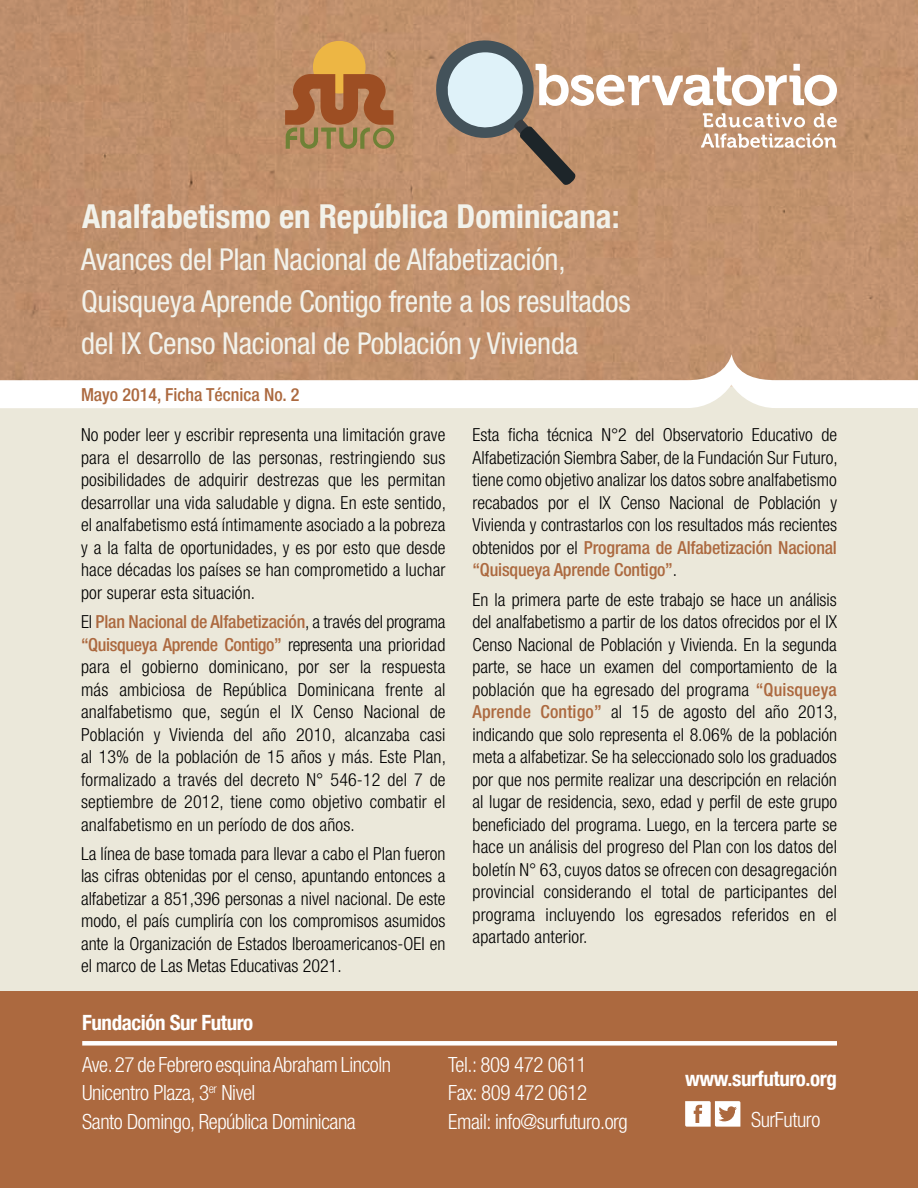
<style>
.page{position:relative;width:918px;height:1188px;background:#fff}
.page>*{position:absolute;margin:0;border:0;box-sizing:border-box;transform-origin:0 0}
.t1{font:700 condensed 33px "Helvetica Neue";color:#f2f2eb}
.t2{font:condensed 30.3px/42px "Helvetica Neue";letter-spacing:-.01em;color:#f2f2eb}
.t3{font:300 condensed 21px/28.5px "Helvetica Neue";letter-spacing:-.02em;color:#fff}
.t4{font:700 condensed 21px "Helvetica Neue";letter-spacing:-.02em;color:#fff}
.t5{font:300 condensed 18px/22.5px "Helvetica Neue";letter-spacing:.01em;color:#000;text-align:justify}
.t6{font:500 condensed 18px "Helvetica Neue";color:#ac693f}
.s1{font-weight:500;color:#ac693f}
</style>
<div class="page">
<div style="left:0;top:381px;width:918px;height:807px;background:#ebe8da"></div>
<div style="left:0;top:0;width:918px;height:382px;background:#c0906d"></div>
<svg style="left:433px;top:37px;width:404px;height:148px"></svg>
<svg style="left:0;top:354px;width:918px;height:54px"></svg>
<div style="left:313px;top:41px;width:53px;height:53px;background:#edb644;border-radius:50%"></div>
<svg style="left:285px;top:74px;width:109px;height:75px"></svg>
<div style="left:0;top:991px;width:918px;height:197px;background:#ac693f"></div>
<svg style="left:685px;top:1101px;width:55px;height:26px"></svg>
<div style="left:82px;top:1041px;width:755px;height:5px;background:#fff"></div>
<h1 class="t1" style="left:82px;top:189px;width:539px">Analfabetismo en República Dominicana:</h1>
<h2 class="t2" style="left:81px;top:238px;width:551px">Avances del Plan Nacional de Alfabetización,<br>Quisqueya Aprende Contigo frente a los resultados del IX Censo Nacional de Población y Vivienda</h2>
<p class="t6" style="left:81px;top:384px;width:220px">Mayo 2014, Ficha Técnica No. 2</p>
<p class="t5" style="left:81px;top:424px;width:367px">No poder leer y escribir representa una limitación grave para el desarrollo de las personas, restringiendo sus posibilidades de adquirir destrezas que les permitan desarrollar una vida saludable y digna. En este sentido, el analfabetismo está íntimamente asociado a la pobreza y a la falta de oportunidades, y es por esto que desde hace décadas los países se han comprometido a luchar por superar esta situación.</p>
<p class="t5" style="left:81px;top:610px;width:367px">El <span class="s1">Plan Nacional de Alfabetización</span>, a través del programa <span class="s1">“Quisqueya Aprende Contigo”</span> representa una prioridad para el gobierno dominicano, por ser la respuesta más ambiciosa de República Dominicana frente al analfabetismo que, según el IX Censo Nacional de Población y Vivienda del año 2010, alcanzaba casi al 13% de la población de 15 años y más. Este Plan, formalizado a través del decreto N° 546-12 del 7 de septiembre de 2012, tiene como objetivo combatir el analfabetismo en un período de dos años.</p>
<p class="t5" style="left:81px;top:842px;width:366px">La línea de base tomada para llevar a cabo el Plan fueron las cifras obtenidas por el censo, apuntando entonces a alfabetizar a 851,396 personas a nivel nacional. De este modo, el país cumpliría con los compromisos asumidos ante la Organización de Estados Iberoamericanos-OEI en el marco de Las Metas Educativas 2021.</p>
<p class="t5" style="left:472px;top:424px;width:367px">Esta ficha técnica N°2 del Observatorio Educativo de Alfabetización Siembra Saber, de la Fundación Sur Futuro, tiene como objetivo analizar los datos sobre analfabetismo recabados por el IX Censo Nacional de Población y Vivienda y contrastarlos con los resultados más recientes obtenidos por el <span class="s1">Programa de Alfabetización Nacional “Quisqueya Aprende Contigo”</span>.</p>
<p class="t5" style="left:472px;top:588px;width:367px">En la primera parte de este trabajo se hace un análisis del analfabetismo a partir de los datos ofrecidos por el IX Censo Nacional de Población y Vivienda. En la segunda parte, se hace un examen del comportamiento de la población que ha egresado del programa <span class="s1">“Quisqueya Aprende Contigo”</span> al 15 de agosto del año 2013, indicando que solo representa el 8.06% de la población meta a alfabetizar. Se ha seleccionado solo los graduados por que nos permite realizar una descripción en relación al lugar de residencia, sexo, edad y perfil de este grupo beneficiado del programa. Luego, en la tercera parte se hace un análisis del progreso del Plan con los datos del boletín N° 63, cuyos datos se ofrecen con desagregación provincial considerando el total de participantes del programa incluyendo los egresados referidos en el apartado anterior.</p>
<p class="t4" style="left:82px;top:1005px;width:173px">Fundación Sur Futuro</p>
<p class="t3" style="left:82px;top:1050px;width:310px">Ave. 27 de Febrero esquina Abraham Lincoln<br>Unicentro Plaza, 3<sup>er</sup> Nivel<br>Santo Domingo, República Dominicana</p>
<p class="t3" style="left:448px;top:1050px;width:181px">Tel.: 809 472 0611<br>Fax: 809 472 0612<br>Email: info@surfuturo.org</p>
<p class="t4" style="left:685px;top:1061px;width:153px">www.surfuturo.org</p>
<p class="t3" style="left:751px;top:1105px;width:71px">SurFuturo</p>
</div>
